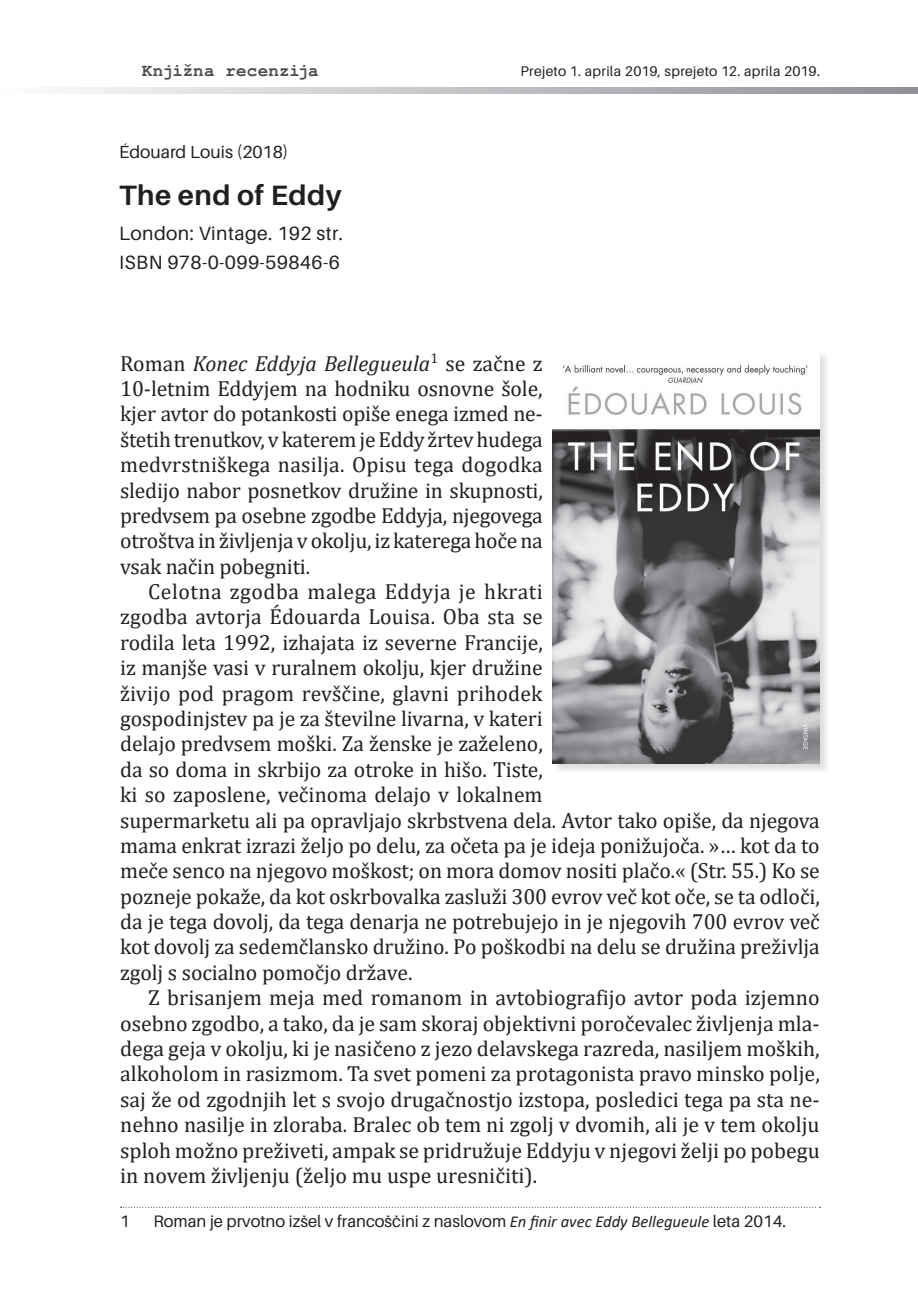
<style>
.page{position:relative;width:918px;height:1315px;background:#fff}
.page>*{position:absolute;margin:0;border:0;box-sizing:border-box;transform-origin:0 0}
.t1{font:700 28px "Aileron";letter-spacing:.02em;color:#231f20}
.Body_body{font:21.88px/25.4px "Cambria";letter-spacing:-.005em;color:#231f20}
.BODY1{font:21.88px/25.4px "Cambria";letter-spacing:-.01em;color:#231f20;text-align:justify}
.t2{font:19.25px "Aileron";letter-spacing:.02em;color:#231f20}
.t3{font:17.5px "Aileron";color:#231f20}
.t4{font:700 17.5px "Nimbus Mon LEE";color:#4b4c4d}
.opombe{font:16.62px "Aileron";color:#231f20}
.t5{font:14px "Aileron";letter-spacing:.02em;color:#231f20}
.s1{font-style:italic}
.s2{font-family:"Calibri";font-style:italic}
</style>
<div class="page">
<svg style="left:67px;top:88px;width:851px;height:5px;background:#c0c1c4"></svg>
<svg style="left:121px;top:1206px;width:699px;height:1px"></svg>
<div style="left:552px;top:351px;width:277px;height:423px;background:#231f20;opacity:.15"></div>
<img style="left:553px;top:352px;width:266px;height:412px">
<p class="t4" style="left:142px;top:61px;width:178px">Knjižna recenzija</p>
<p class="t5" style="left:520px;top:63px;width:301px">Prejeto 1. aprila 2019, sprejeto 12. aprila 2019.</p>
<p class="t3" style="left:119px;top:142px;width:171px">Édouard Louis (2018)</p>
<p class="t1" style="left:119px;top:180px;width:224px">The end of Eddy</p>
<p class="t2" style="left:119px;top:222px;width:226px">London: Vintage. 192 str.</p>
<p class="t2" style="left:119px;top:252px;width:222px">ISBN 978-0-099-59846-6</p>
<p class="BODY1" style="left:120px;top:350px;width:424px">Roman <span class="s1">Konec Eddyja Bellegueula</span><sup>1</sup> se začne z 10-letnim Eddyjem na hodniku osnovne šole, kjer avtor do potankosti opiše enega izmed ne&shy;štetih trenutkov, v katerem je Eddy žrtev hudega medvrstniškega nasilja. Opisu tega dogodka sledijo nabor posnetkov družine in skupnosti, predvsem pa osebne zgodbe Eddyja, njegovega otroštva in življenja v okolju, iz katerega hoče na vsak način pobegniti.</p>
<p class="Body_body" style="left:120px;top:579px;width:701px;text-indent:28px">Celotna zgodba malega Eddyja je hkrati<br>zgodba avtorja Édouarda Louisa. Oba sta se<br>rodila leta 1992, izhajata iz severne Francije,<br>iz manjše vasi v ruralnem okolju, kjer družine<br>živijo pod pragom revščine, glavni prihodek<br>gospodinjstev pa je za številne livarna, v kateri<br>delajo predvsem moški. Za ženske je zaželeno,<br>da so doma in skrbijo za otroke in hišo. Tiste,<br>ki so zaposlene, večinoma delajo v lokalnem<br>supermarketu ali pa opravljajo skrbstvena dela. Avtor tako opiše, da njegova mama enkrat izrazi željo po delu, za očeta pa je ideja ponižujoča. »… kot da to meče senco na njegovo moškost; on mora domov nositi plačo.« (Str. 55.) Ko se pozneje pokaže, da kot oskrbovalka zasluži 300 evrov več kot oče, se ta odloči, da je tega dovolj, da tega denarja ne potrebujejo in je njegovih 700 evrov več kot dovolj za sedemčlansko družino. Po poškodbi na delu se družina preživlja zgolj s socialno pomočjo države.</p>
<p class="Body_body" style="left:120px;top:985px;width:701px;text-align:justify;text-indent:28px">Z brisanjem meja med romanom in avtobiografijo avtor poda izjemno osebno zgodbo, a tako, da je sam skoraj objektivni poročevalec življenja mla&shy;dega geja v okolju, ki je nasičeno z jezo delavskega razreda, nasiljem moških, alkoholom in rasizmom. Ta svet pomeni za protagonista pravo minsko polje, saj že od zgodnjih let s svojo drugačnostjo izstopa, posledici tega pa sta ne&shy;nehno nasilje in zloraba. Bralec ob tem ni zgolj v dvomih, ali je v tem okolju sploh možno preživeti, ampak se pridružuje Eddyju v njegovi želji po pobegu in novem življenju (željo mu uspe uresničiti).</p>
<p class="opombe" style="left:120px;top:1212px;width:11px">1</p>
<p class="opombe" style="left:153px;top:1212px;width:634px">Roman je prvotno izšel v francoščini z naslovom <span class="s2">En finir avec Eddy Bellegueule</span> leta 2014.</p>
</div>
